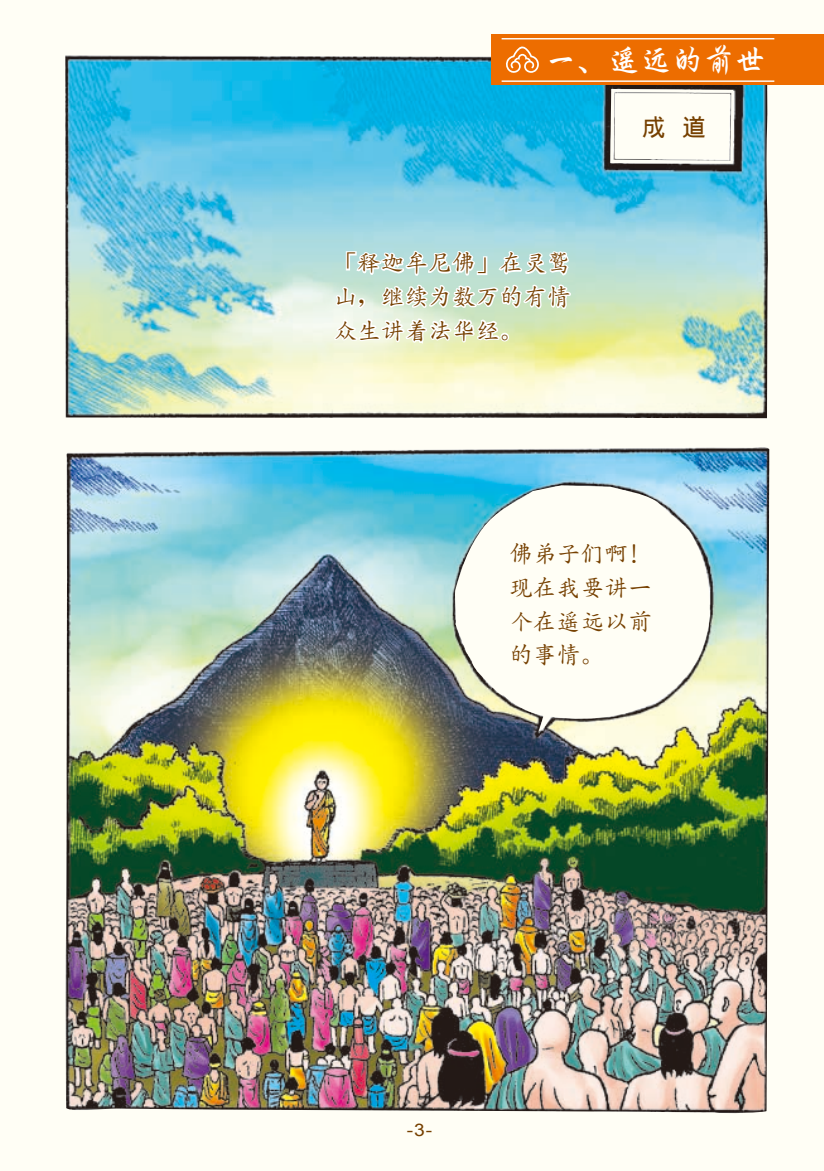
<style>
.page{position:relative;width:824px;height:1171px;background:#fff}
.page>*{position:absolute;margin:0;border:0;box-sizing:border-box;transform-origin:0 0}
.t1{font:31.68px "Singkai EG Bold S Big 5";color:#fff}
.t2{font:500 23.8px/33.6px "S Zen Kai";color:#764000;text-align:justify}
.t3{font:700 23.8px "S Lin Gothic";color:#764000}
.t4{font:17.32px "Arial";color:#764000;scale:1.11 1}
.s1{font-family:"DF Kai Shu SB Estd BF";font-weight:400}
</style>
<div class="page">
<div style="left:0;top:0;width:823px;height:1171px;background:#fffef5"></div>
<img style="left:65px;top:55px;width:704px;height:1059px">
<div style="left:491px;top:35px;width:332px;height:50px;background:#ed6d00"></div>
<hr style="left:501px;top:38px;width:273px;height:1px;background:#fff">
<hr style="left:501px;top:80px;width:273px;height:2px;background:#fff">
<svg style="left:333px;top:46px;width:239px;height:359px"></svg>
<h1 class="t1" style="left:545px;top:44px;width:223px">一、遙遠的前世</h1>
<p class="t2" style="left:333px;top:246px;width:239px">「釋迦牟尼佛」在靈鷲山，繼續為數萬的有情眾生講<span class="s1">着</span>法華經。</p>
<p class="t3" style="left:641px;top:114px;width:66px">成 道</p>
<p class="t2" style="left:509px;top:537px;width:144px">佛弟子們啊！現在我要講一個在遙遠以前的事情。</p>
<p class="t4" style="left:406px;top:1118px;width:24px">-3-</p>
</div>
